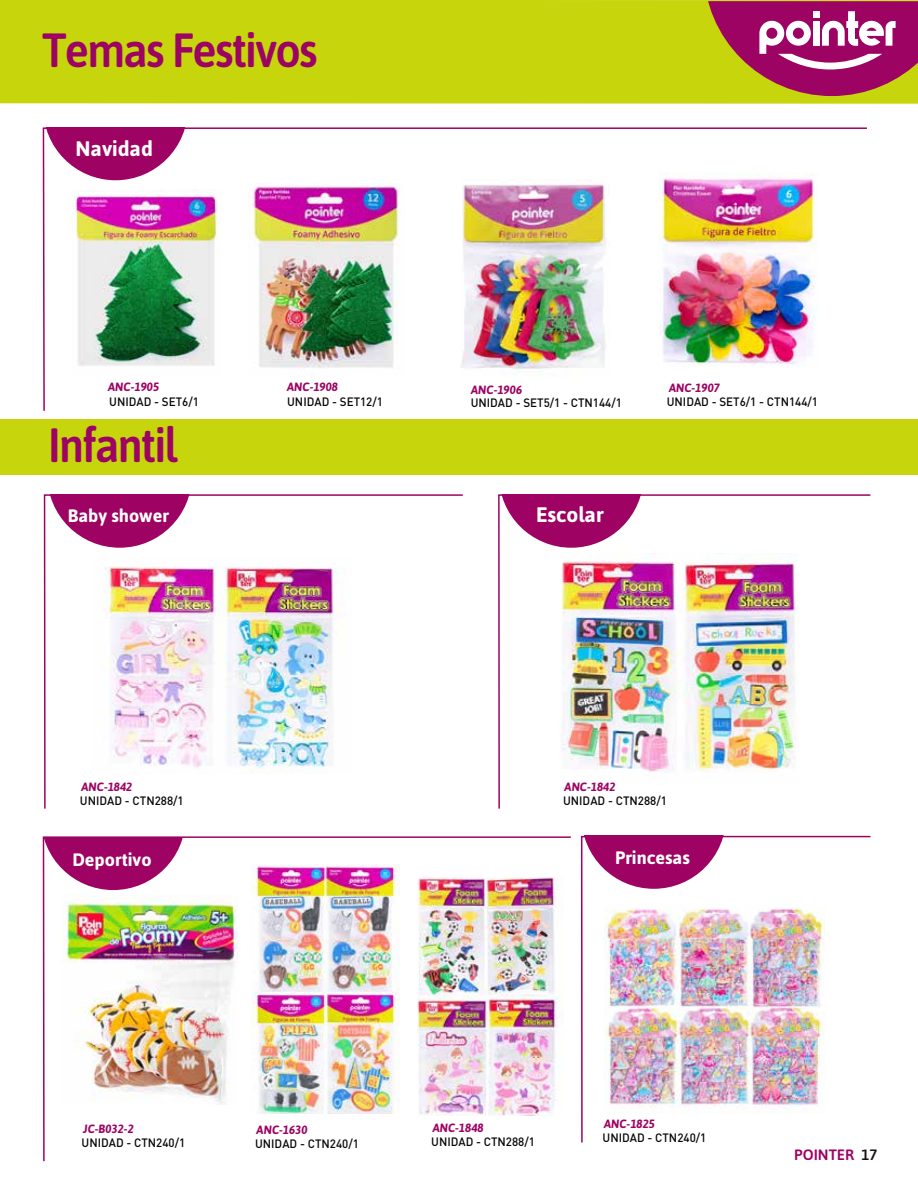
<style>
.page{position:relative;width:918px;height:1188px;background:#fff}
.page>*{position:absolute;margin:0;border:0;box-sizing:border-box;transform-origin:0 0}
.t1{font:600 48px "Asap";letter-spacing:-.04em;color:#9d0363;scale:.94 1}
.t2{font:700 21px "Asap";color:#fff}
.t3{font:700 18px "Asap";color:#fff}
.t4{font:600 15px "Asap";color:#9d0363}
.t5{font:500 12px "DIN Pro";color:#070606;scale:.96 1}
.t6{font:italic 700 12px "Asap";color:#9d0363;scale:.96 1}
.s1{color:#1a1213}
</style>
<div class="page">
<div style="left:0;top:419px;width:918px;height:56px;background:#c6d50c"></div>
<div style="left:0;top:0;width:918px;height:104px;background:#c6d50c"></div>
<svg style="left:704px;top:1px;width:214px;height:95px;background:#b45567"></svg>
<img style="left:42px;top:127px;width:825px;height:284px">
<img style="left:249px;top:184px;width:157px;height:192px">
<img style="left:658px;top:173px;width:160px;height:194px">
<img style="left:43px;top:494px;width:420px;height:315px">
<svg style="left:42px;top:836px;width:529px;height:326px"></svg>
<img style="left:580px;top:835px;width:291px;height:308px">
<img style="left:498px;top:494px;width:373px;height:315px">
<img style="left:417px;top:877px;width:147px;height:239px">
<img style="left:62px;top:896px;width:176px;height:208px">
<img style="left:252px;top:864px;width:147px;height:250px">
<h1 class="t1" style="left:42px;top:17px;width:294px">Temas Festivos</h1>
<h2 class="t2" style="left:75px;top:134px;width:79px">Navidad</h2>
<p class="t6" style="left:108px;top:379px;width:55px">ANC-1905</p>
<p class="t6" style="left:287px;top:379px;width:55px">ANC-1908</p>
<p class="t6" style="left:471px;top:381px;width:55px">ANC-1906</p>
<p class="t6" style="left:669px;top:380px;width:55px">ANC-1907</p>
<p class="t5" style="left:109px;top:392px;width:95px">UNIDAD - SET6/1</p>
<p class="t5" style="left:287px;top:392px;width:101px">UNIDAD - SET12/1</p>
<p class="t5" style="left:471px;top:393px;width:159px">UNIDAD - SET5/1 - CTN144/1</p>
<p class="t5" style="left:667px;top:392px;width:159px">UNIDAD - SET6/1 - CTN144/1</p>
<h1 class="t1" style="left:48px;top:411px;width:139px">Infantil</h1>
<h3 class="t3" style="left:68px;top:503px;width:103px">Baby shower</h3>
<h2 class="t2" style="left:536px;top:500px;width:69px">Escolar</h2>
<p class="t6" style="left:81px;top:778px;width:55px">ANC-1842</p>
<p class="t6" style="left:565px;top:779px;width:55px">ANC-1842</p>
<p class="t5" style="left:80px;top:791px;width:110px">UNIDAD - CTN288/1</p>
<p class="t5" style="left:563px;top:791px;width:110px">UNIDAD - CTN288/1</p>
<h3 class="t3" style="left:72px;top:847px;width:81px">Deportivo</h3>
<h3 class="t3" style="left:615px;top:846px;width:76px">Princesas</h3>
<p class="t6" style="left:83px;top:1121px;width:54px">JC-B032-2</p>
<p class="t5" style="left:82px;top:1133px;width:110px">UNIDAD - CTN240/1</p>
<p class="t6" style="left:257px;top:1122px;width:55px">ANC-1630</p>
<p class="t5" style="left:255px;top:1134px;width:110px">UNIDAD - CTN240/1</p>
<p class="t6" style="left:433px;top:1120px;width:55px">ANC-1848</p>
<p class="t5" style="left:431px;top:1132px;width:110px">UNIDAD - CTN288/1</p>
<p class="t6" style="left:604px;top:1116px;width:55px">ANC-1825</p>
<p class="t5" style="left:603px;top:1128px;width:110px">UNIDAD - CTN240/1</p>
<p class="t4" style="left:794px;top:1144px;width:85px">POINTER <span class="s1">17</span></p>
</div>
